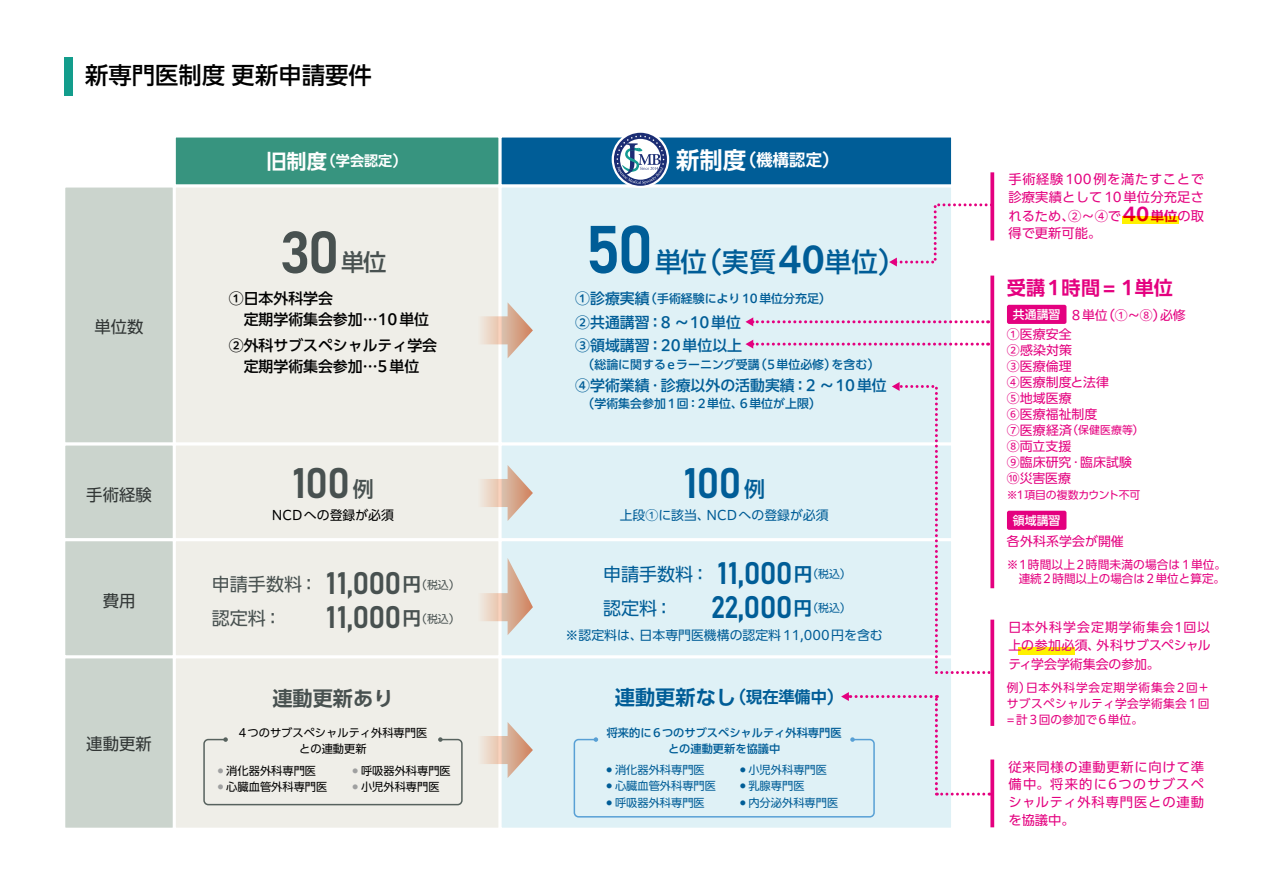
<style>
.page{position:relative;width:1263px;height:893px;background:#fff}
.page>*{position:absolute;margin:0;border:0;box-sizing:border-box;transform-origin:0 0}
.t1{font:66.45px "Bahnschrift";color:#005d97}
.t2{font:58.5px "Bahnschrift";color:#485150}
.t3{font:42.15px "Bahnschrift";color:#485150}
.t4{font:42.15px "Bahnschrift";color:#005d97}
.t5{font:30.75px "Bahnschrift";color:#005d97;scale:.88 1}
.t6{font:30.75px "Bahnschrift";color:#485150}
.t7{font:500 26.55px "PUD Shin Go Pr 6 N";color:#005d97}
.t8{font:500 23.4px "PUD Shin Go Pr 6 N";color:#000}
.t9{font:500 23.4px "PUD Shin Go Pr 6 N";color:#485150}
.t10{font:700 20.25px "PUD Shin Go Pr 6 N De";color:#485150}
.t11{font:700 19.2px "PUD Shin Go Pr 6 N De";letter-spacing:.045em;color:#e4007f}
.t12{font:18px/34px "PUD Shin Go Pr 6 N";color:#485150}
.t13{font:18px "PUD Shin Go Pr 6 N";color:#005d97}
.t14{font:16.35px "PUD Shin Go Pr 6 N";color:#313635}
.t15{font:700 16.35px "PUD Shin Go Pr 6 N De";color:#fff}
.t16{font:700 16.2px "PUD Shin Go Pr 6 N De";color:#005d97}
.t17{font:500 14.85px/21.3px "PUD Shin Go Pr 6 N";color:#000}
.t18{font:500 14.85px/23.4px "PUD Shin Go Pr 6 N";color:#005d97}
.t19{font:700 14.1px "PUD Shin Go Pr 6 N De";color:#fff}
.t20{font:13.05px/18px "PUD Shin Go Pr 6 N";letter-spacing:.05em;color:#e4007f;text-align:justify}
.t21{font:12.9px "PUD Shin Go Pr 6 N";color:#005d97}
.t22{font:12.9px "PUD Shin Go Pr 6 N";color:#000}
.t23{font:12.75px/15.9px "PUD Shin Go Pr 6 N";letter-spacing:.005em;color:#e4007f}
.t24{font:500 11.85px "PUD Shin Go Pr 6 N";color:#005d97}
.t25{font:500 11.85px "PUD Shin Go Pr 6 N";color:#fff}
.t26{font:11.7px/15.9px "PUD Shin Go Pr 6 N";letter-spacing:.03em;color:#e4007f;text-align:justify}
.t27{font:11.7px/14.9px "PUD Shin Go Pr 6 N";letter-spacing:.01em;color:#e4007f;text-align:right}
.t28{font:11.25px/15.1px "PUD Shin Go Pr 6 N";color:#000;text-align:center}
.t29{font:11.25px "PUD Shin Go Pr 6 N";color:#005d97}
.t30{font:500 11.25px/15.1px "PUD Shin Go Pr 6 N";color:#005d97;text-align:center}
.t31{font:10.8px "PUD Shin Go Pr 6 N";letter-spacing:-.01em;color:#e4007f}
.s1{font-size:20.25px}
.s2{font-size:23.4px}
.s3{font-family:"PUD Shin Go Pr 6 N";font-weight:500;font-size:21px}
.s4{font-family:"Bahnschrift";font-size:30.75px}
.s5{font-family:"PUD Shin Go Pr 6 N De";font-weight:700}
.s6{font-family:"PUD Shin Go Pr 6 N De";font-weight:700;font-size:18px}
.s7{font-family:"PUD Shin Go Pr 6 N De";font-weight:700;font-size:34.5px}
.s8{font-size:14.85px}
.s9{font-family:"PUD Shin Go Pr 6 N";font-size:18px}
.s10{font-size:12.75px}
</style>
<div class="page">
<div style="left:174px;top:136px;width:326px;height:50px;background:#37947f"></div>
<div style="left:173px;top:135px;width:329px;height:53px;border:3px solid #fff"></div>
<div style="left:500px;top:136px;width:452px;height:50px;background:#005d97"></div>
<div style="left:499px;top:135px;width:455px;height:53px;border:3px solid #fff"></div>
<div style="left:64px;top:186px;width:110px;height:258px;background:#cbd4cd"></div>
<div style="left:62px;top:185px;width:114px;height:261px;border:3px solid #fff"></div>
<div style="left:64px;top:657px;width:110px;height:172px;background:#cbd4cd"></div>
<div style="left:62px;top:655px;width:114px;height:176px;border:3px solid #fff"></div>
<div style="left:64px;top:444px;width:110px;height:96px;background:#cbd4cd"></div>
<div style="left:62px;top:443px;width:114px;height:98px;border:3px solid #fff"></div>
<div style="left:64px;top:540px;width:110px;height:117px;background:#cbd4cd"></div>
<div style="left:62px;top:538px;width:114px;height:120px;border:3px solid #fff"></div>
<div style="left:174px;top:186px;width:326px;height:258px;background:#efeee8"></div>
<div style="left:173px;top:185px;width:329px;height:261px;border:3px solid #fff"></div>
<div style="left:174px;top:657px;width:326px;height:172px;background:#efeee8"></div>
<div style="left:173px;top:655px;width:329px;height:176px;border:3px solid #fff"></div>
<div style="left:174px;top:444px;width:326px;height:96px;background:#efeee8"></div>
<div style="left:173px;top:443px;width:329px;height:98px;border:3px solid #fff"></div>
<div style="left:174px;top:540px;width:326px;height:117px;background:#efeee8"></div>
<div style="left:173px;top:538px;width:329px;height:120px;border:3px solid #fff"></div>
<div style="left:500px;top:186px;width:452px;height:258px;background:#dff1f6"></div>
<div style="left:499px;top:185px;width:455px;height:261px;border:3px solid #fff"></div>
<div style="left:500px;top:657px;width:452px;height:172px;background:#dff1f6"></div>
<div style="left:499px;top:655px;width:455px;height:176px;border:3px solid #fff"></div>
<div style="left:500px;top:444px;width:452px;height:96px;background:#dff1f6"></div>
<div style="left:499px;top:443px;width:455px;height:98px;border:3px solid #fff"></div>
<div style="left:500px;top:540px;width:452px;height:117px;background:#dff1f6"></div>
<div style="left:499px;top:538px;width:455px;height:120px;border:3px solid #fff"></div>
<svg style="left:481px;top:302px;width:52px;height:56px"></svg>
<svg style="left:481px;top:558px;width:52px;height:77px"></svg>
<svg style="left:481px;top:465px;width:52px;height:56px"></svg>
<svg style="left:481px;top:722px;width:52px;height:56px"></svg>
<div style="left:612px;top:131px;width:57px;height:57px;border:4px solid #fff;border-radius:50%"></div>
<svg style="left:614px;top:133px;width:53px;height:53px;background:#8c9fbe"></svg>
<div style="left:203px;top:739px;width:260px;height:66px;border:2px solid #5d6968;border-radius:4px"></div>
<svg style="left:223px;top:737px;width:5px;height:5px"></svg>
<svg style="left:438px;top:737px;width:5px;height:5px"></svg>
<div style="left:574px;top:739px;width:301px;height:78px;border:2px solid #65aadd;border-radius:4px"></div>
<svg style="left:594px;top:737px;width:4px;height:5px"></svg>
<svg style="left:745px;top:340px;width:243px;height:9px"></svg>
<div style="left:1122px;top:217px;width:56px;height:7px;background:#fff100"></div>
<svg style="left:990px;top:172px;width:4px;height:30px"></svg>
<svg style="left:990px;top:759px;width:4px;height:68px"></svg>
<svg style="left:745px;top:317px;width:243px;height:9px"></svg>
<svg style="left:892px;top:382px;width:100px;height:293px"></svg>
<svg style="left:841px;top:692px;width:149px;height:104px"></svg>
<div style="left:64px;top:57px;width:8px;height:39px;background:#139d8c"></div>
<svg style="left:990px;top:276px;width:4px;height:312px"></svg>
<div style="left:1007px;top:305px;width:59px;height:19px;background:#e4007f;border-radius:2px"></div>
<div style="left:1007px;top:511px;width:59px;height:19px;background:#e4007f;border-radius:2px"></div>
<div style="left:1018px;top:647px;width:57px;height:8px;background:#fff100"></div>
<svg style="left:990px;top:620px;width:4px;height:106px"></svg>
<svg style="left:889px;top:202px;width:105px;height:65px"></svg>
<h3 class="t8" style="left:85px;top:63px;width:288px">新専門医制度 更新申請要件</h3>
<p class="t14" style="left:94px;top:318px;width:51px">単位数</p>
<p class="t14" style="left:86px;top:485px;width:67px">手術経験</p>
<p class="t14" style="left:103px;top:592px;width:34px">費用</p>
<p class="t14" style="left:86px;top:735px;width:67px">連動更新</p>
<p class="t19" style="left:266px;top:153px;width:142px"><span class="s1">旧制度</span>（学会認定）</p>
<p class="t15" style="left:676px;top:151px;width:164px"><span class="s2">新制度</span>（機構認定）</p>
<h2 class="t2" style="left:280px;top:208px;width:61px">30</h2>
<h3 class="t9" style="left:341px;top:250px;width:47px">単位</h3>
<p class="t17" style="left:229px;top:288px;width:202px">①日本外科学会<br>　定期学術集会参加…10単位</p>
<p class="t17" style="left:229px;top:335px;width:210px">②外科サブスペシャルティ学会　定期学術集会参加…5単位</p>
<h3 class="t3" style="left:293px;top:451px;width:83px">100<span class="s3">例</span></h3>
<p class="t22" style="left:272px;top:508px;width:124px">NCDへの登録が必須</p>
<h3 class="t12" style="left:212px;top:568px;width:249px">申請手数料： <span class="s4">11,000</span><span class="s5">円</span><sup>（税込）</sup>認定料：</h3>
<h3 class="t6" style="left:326px;top:594px;width:135px">11,000<span class="s6">円</span><sup>（税込）</sup></h3>
<h1 class="t1" style="left:585px;top:199px;width:70px">50</h1>
<h3 class="t7" style="left:655px;top:247px;width:251px">単位（実質<span class="s7">40</span>単位）</h3>
<p class="t24" style="left:575px;top:292px;width:257px"><span class="s8">①診療実績</span>（手術経験により10単位分充足）</p>
<p class="t18" style="left:575px;top:311px;width:168px">②共通講習：8 ～10単位<br>③領域講習：20単位以上</p>
<p class="t24" style="left:582px;top:358px;width:298px">（総論に関するeラーニング受講（5単位必修）を含む）</p>
<p class="t18" style="left:575px;top:375px;width:313px">④学術業績・診療以外の活動実績：2 ～10単位</p>
<p class="t24" style="left:582px;top:397px;width:240px">（学術集会参加1回：2単位、6単位が上限）</p>
<h3 class="t4" style="left:684px;top:451px;width:83px">100<span class="s3">例</span></h3>
<p class="t21" style="left:620px;top:508px;width:210px">上段①に該当、NCDへの登録が必須</p>
<h3 class="t13" style="left:603px;top:564px;width:249px">申請手数料： <span class="s4">11,000</span><span class="s5">円</span><sup>（税込）</sup></h3>
<h3 class="t5" style="left:603px;top:584px;width:283px"><span class="s9">認定料：</span> 22,000<span class="s6">円</span><sup>（税込）</sup></h3>
<p class="t21" style="left:566px;top:628px;width:319px">※認定料は、日本専門医機構の認定料11,000円を含む</p>
<h3 class="t10" style="left:272px;top:687px;width:123px">連動更新あり</h3>
<p class="t16" style="left:615px;top:688px;width:230px"><span class="s1">連動更新なし</span>（現在準備中）</p>
<p class="t28" style="left:239px;top:726px;width:190px">4つのサブスペシャルティ外科専門医との連動更新</p>
<p class="t28" style="left:218px;top:763px;width:100px"><sup>●</sup> 消化器外科専門医</p>
<p class="t28" style="left:218px;top:780px;width:111px"><sup>●</sup> 心臓血管外科専門医</p>
<p class="t28" style="left:353px;top:763px;width:100px"><sup>●</sup> 呼吸器外科専門医</p>
<p class="t28" style="left:353px;top:780px;width:89px"><sup>●</sup> 小児外科専門医</p>
<p class="t30" style="left:607px;top:726px;width:236px">将来的に6つのサブスペシャルティ外科専門医との連動更新を協議中</p>
<p class="t29" style="left:607px;top:764px;width:100px"><sup>●</sup> 消化器外科専門医</p>
<p class="t29" style="left:607px;top:780px;width:111px"><sup>●</sup> 心臓血管外科専門医</p>
<p class="t29" style="left:607px;top:796px;width:100px"><sup>●</sup> 呼吸器外科専門医</p>
<p class="t29" style="left:740px;top:764px;width:89px"><sup>●</sup> 小児外科専門医</p>
<p class="t29" style="left:740px;top:780px;width:66px"><sup>●</sup> 乳腺専門医</p>
<p class="t29" style="left:740px;top:796px;width:100px"><sup>●</sup> 内分泌外科専門医</p>
<p class="t20" style="left:1008px;top:171px;width:197px">手術経験100例を満たすことで診療実績として10単位分充足されるため、②～④で<span class="s6">40</span><span class="s5">単位</span>の取得で更新可能。</p>
<h3 class="t11" style="left:1007px;top:277px;width:168px">受講1時間= 1単位</h3>
<p class="t23" style="left:1007px;top:327px;width:104px">①医療安全<br>②感染対策<br>③医療倫理<br>④医療制度と法律<br>⑤地域医療<br>⑥医療福祉制度</p>
<p class="t31" style="left:1007px;top:424px;width:138px"><span class="s10">⑦医療経済</span>（保健医療等）</p>
<p class="t23" style="left:1007px;top:439px;width:127px">⑧両立支援<br>⑨臨床研究・臨床試験⑩災害医療</p>
<p class="t31" style="left:1007px;top:489px;width:135px">※1項目の複数カウント不可</p>
<p class="t23" style="left:1007px;top:534px;width:118px">各外科系学会が開催</p>
<p class="t27" style="left:1007px;top:557px;width:221px">※1時間以上2時間未満の場合は1単位。連続2時間以上の場合は2単位と算定。</p>
<p class="t23" style="left:1072px;top:307px;width:115px">8単位（①～⑧）必修</p>
<p class="t25" style="left:1013px;top:308px;width:49px">共通講習</p>
<p class="t25" style="left:1013px;top:514px;width:49px">領域講習</p>
<p class="t23" style="left:1008px;top:619px;width:204px;line-height:18.1px;text-align:justify">日本外科学会定期学術集会1回以上の参加必須、外科サブスペシャルティ学会学術集会の参加。</p>
<p class="t26" style="left:1007px;top:680px;width:204px">例）日本外科学会定期学術集会2回＋サブスペシャルティ学会学術集会1回=計3回の参加で6単位。</p>
<p class="t20" style="left:1008px;top:759px;width:197px;line-height:17.5px">従来同様の連動更新に向けて準備中。将来的に6つのサブスペシャルティ外科専門医との連動を協議中。</p>
</div>
